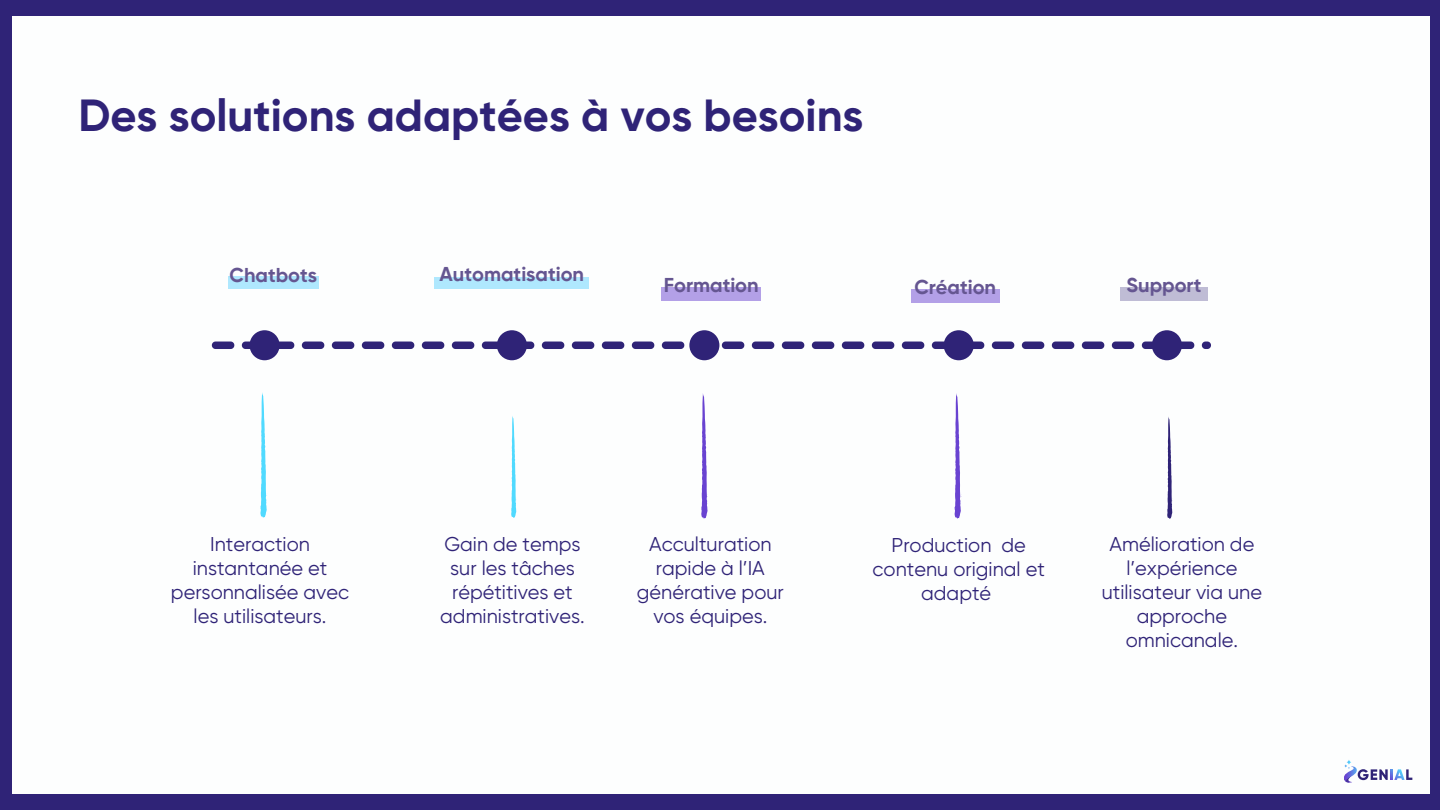
<style>
.page{position:relative;width:1440px;height:810px;background:#2f2377}
.page>*{position:absolute;margin:0;border:0;box-sizing:border-box;transform-origin:0 0}
.t1{font:700 45px "Gilroy";color:#2f2377}
.t2{font:20px/24px "Gilroy";color:#2f2377;text-align:center}
.t3{font:700 20px "Gilroy";color:#655691}
</style>
<div class="page">
<div style="left:12px;top:16px;width:1418px;height:778px;background:#fdfefe"></div>
<div style="left:661px;top:287px;width:100px;height:14px;background:#b3a0e7"></div>
<div style="left:911px;top:290px;width:89px;height:13px;background:#b3a0e7"></div>
<div style="left:1121px;top:287px;width:87px;height:14px;background:#bfbcd5"></div>
<div style="left:228px;top:277px;width:91px;height:12px;background:#afe8fe"></div>
<div style="left:435px;top:278px;width:154px;height:11px;background:#afe8fe"></div>
<svg style="left:1344px;top:760px;width:68px;height:23px"></svg>
<svg style="left:212px;top:342px;width:999px;height:7px"></svg>
<div style="left:497px;top:330px;width:30px;height:30px;background:#2f2377;border-radius:50%"></div>
<svg style="left:701px;top:393px;width:7px;height:126px"></svg>
<svg style="left:954px;top:393px;width:8px;height:126px"></svg>
<svg style="left:1167px;top:417px;width:6px;height:102px"></svg>
<svg style="left:260px;top:392px;width:7px;height:126px"></svg>
<svg style="left:511px;top:416px;width:6px;height:102px"></svg>
<div style="left:250px;top:330px;width:30px;height:30px;background:#2f2377;border-radius:50%"></div>
<div style="left:689px;top:330px;width:30px;height:30px;background:#2f2377;border-radius:50%"></div>
<div style="left:944px;top:330px;width:30px;height:30px;background:#2f2377;border-radius:50%"></div>
<div style="left:1152px;top:330px;width:30px;height:30px;background:#2f2377;border-radius:50%"></div>
<h1 class="t1" style="left:78px;top:88px;width:787px">Des solutions adaptées à vos besoins</h1>
<p class="t3" style="left:229px;top:267px;width:89px">Chatbots</p>
<p class="t3" style="left:440px;top:266px;width:146px">Automatisation</p>
<p class="t3" style="left:664px;top:276px;width:96px">Formation</p>
<p class="t3" style="left:914px;top:278px;width:83px">Création</p>
<p class="t3" style="left:1127px;top:276px;width:76px">Support</p>
<p class="t2" style="left:171px;top:532px;width:180px">Interaction instantanée et personnalisée avec les utilisateurs.</p>
<p class="t2" style="left:440px;top:532px;width:146px">Gain de temps sur les tâches répétitives et administratives.</p>
<p class="t2" style="left:637px;top:532px;width:148px">Acculturation rapide à l’IA générative pour vos équipes.</p>
<p class="t2" style="left:873px;top:533px;width:174px">Production de contenu original et adapté</p>
<p class="t2" style="left:1102px;top:532px;width:162px">Amélioration de l’expérience utilisateur via une approche omnicanale.</p>
</div>
